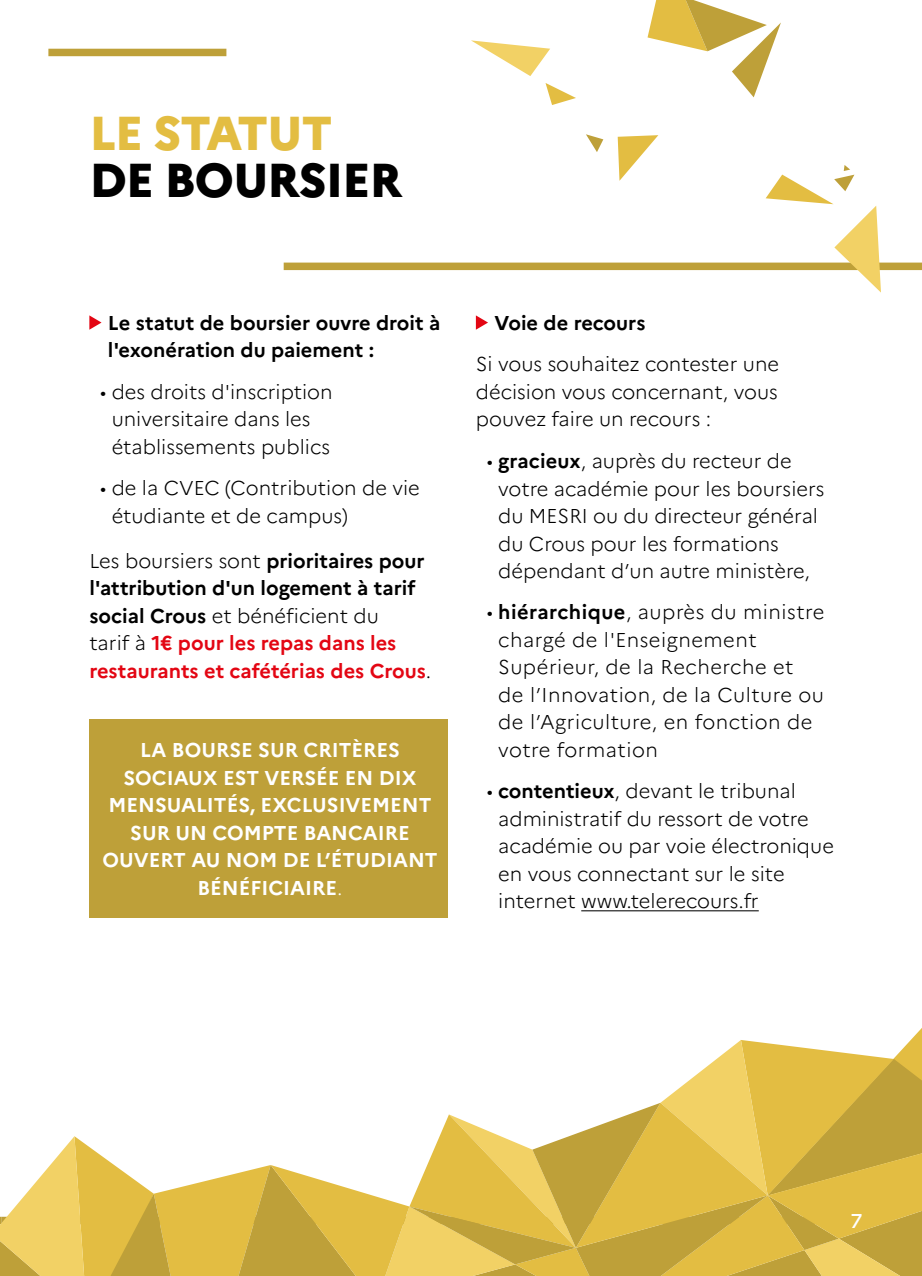
<style>
.page{position:relative;width:922px;height:1276px;background:#fff}
.page>*{position:absolute;margin:0;border:0;box-sizing:border-box;transform-origin:0 0}
.t1{font:800 47.5px "Marianne";letter-spacing:-.025em;color:#000}
.t2{font:800 47.5px "Marianne";letter-spacing:-.025em;color:#e3bd42}
.t3{font:300 20px/27.5px "Marianne";color:#000}
.t4{font:700 20px/27.5px "Marianne";color:#000}
.t5{font:300 20px/27.5px "Marianne";letter-spacing:.025em;color:#000}
.t6{font:700 20px/27.5px "Marianne";color:#fff;text-align:center}
.t7{font:500 20px "Marianne";color:#fff}
.s1{font-weight:300}
.s2{color:#e30613}
.s3{font-weight:700}
</style>
<div class="page">
<svg style="left:89px;top:315px;width:12px;height:15px"></svg>
<hr style="left:581px;top:910px;width:177px;height:1px;background:#000">
<svg style="left:476px;top:315px;width:12px;height:15px"></svg>
<div style="left:89px;top:719px;width:358px;height:199px;background:#bea039"></div>
<div style="left:283px;top:262px;width:638px;height:8px;background:#bea039"></div>
<div style="left:48px;top:49px;width:178px;height:7px;background:#bea039"></div>
<svg style="left:471px;top:40px;width:79px;height:36px"></svg>
<svg style="left:545px;top:83px;width:31px;height:22px"></svg>
<svg style="left:647px;top:0;width:133px;height:97px"></svg>
<svg style="left:586px;top:134px;width:17px;height:18px"></svg>
<svg style="left:617px;top:135px;width:41px;height:46px"></svg>
<svg style="left:765px;top:165px;width:115px;height:127px"></svg>
<svg style="left:0;top:1029px;width:921px;height:247px"></svg>
<h1 class="t2" style="left:89px;top:104px;width:244px">LE STATUT</h1>
<h1 class="t1" style="left:89px;top:151px;width:314px">DE BOURSIER</h1>
<p class="t4" style="left:108px;top:309px;width:334px">Le statut de boursier ouvre droit à l'exonération du paiement :</p>
<p class="t3" style="left:100px;top:378px;width:234px;text-align:center">• des droits d'inscription universitaire dans les établissements publics</p>
<p class="t3" style="left:112px;top:474px;width:309px;text-indent:-12px">• de la CVEC (Contribution de vie étudiante et de campus)</p>
<p class="t4" style="left:89px;top:547px;width:343px"><span class="s1">Les boursiers sont</span> prioritaires pour l'attribution d'un logement à tarif social Crous <span class="s1">et bénéficient du<br>tarif à</span> <span class="s2">1€ pour les repas dans les restaurants et cafétérias des Crous</span><span class="s1">.</span></p>
<p class="t6" style="left:102px;top:736px;width:336px">LA BOURSE SUR CRITÈRES<br>SOCIAUX EST VERSÉE EN DIX<br>MENSUALITÉS, EXCLUSIVEMENT<br>SUR UN COMPTE BANCAIRE<br>OUVERT AU NOM DE L’ÉTUDIANT<br>BÉNÉFICIAIRE<span class="s1">.</span></p>
<p class="t4" style="left:494px;top:309px;width:152px">Voie de recours</p>
<p class="t3" style="left:476px;top:350px;width:305px;text-align:justify">Si vous souhaitez contester une décision vous concernant, vous pouvez faire un recours :</p>
<p class="t3" style="left:498px;top:447px;width:328px;text-indent:-12px">• <span class="s3">gracieux</span>, auprès du recteur de votre académie pour les boursiers du MESRI ou du directeur général du Crous pour les formations dépendant d’un autre ministère,</p>
<p class="t5" style="left:498px;top:598px;width:327px;text-indent:-12px">• <span class="s3">hiérarchique</span>, auprès du ministre chargé de l'Enseignement<br>Supérieur, de la Recherche et<br>de l’Innovation, de la Culture ou de l’Agriculture, en fonction de votre formation</p>
<p class="t3" style="left:498px;top:777px;width:337px;text-indent:-12px">• <span class="s3">contentieux</span>, devant le tribunal administratif du ressort de votre académie ou par voie électronique en vous connectant sur le site internet www.telerecours.fr</p>
<p class="t7" style="left:850px;top:1208px;width:13px">7</p>
</div>
